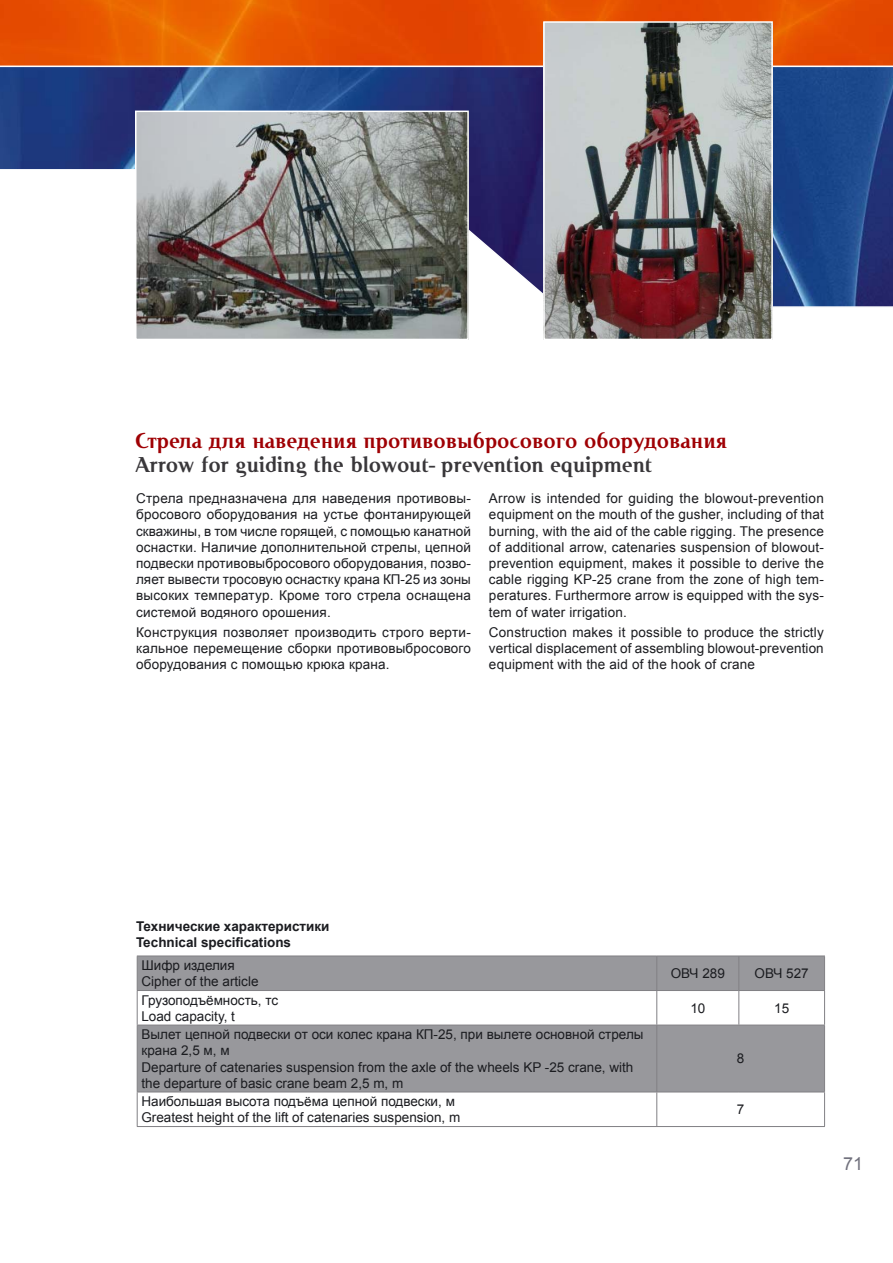
<style>
.page{position:relative;width:893px;height:1263px;background:#fff}
.page>*{position:absolute;margin:0;border:0;box-sizing:border-box;transform-origin:0 0}
.t1{font:700 22.5px "Cutoff Pro";color:#9f0004}
.t2{font:700 22.5px "Cutoff Pro";color:#39373a}
.t3{font:18px "Arial";color:#71717d}
.t4{font:13.5px/16.2px "Arial";color:#1b1c20;text-align:justify}
.t5{font:700 13.5px/16.2px "Arial";color:#1b1c20}
</style>
<div class="page">
<svg style="left:0;top:67px;width:893px;height:240px"></svg>
<svg style="left:0;top:0;width:893px;height:66px;background:#e65302"></svg>
<svg style="left:138px;top:956px;width:686px;height:135px;fill:#98989c"></svg>
<hr style="left:656px;top:956px;width:1px;height:34px;background:#818084">
<hr style="left:738px;top:956px;width:1px;height:34px;background:#818084">
<hr style="left:137px;top:990px;width:602px;height:1px;background:#818084">
<hr style="left:656px;top:991px;width:1px;height:34px;background:#818084">
<hr style="left:739px;top:990px;width:86px;height:1px;background:#818084">
<hr style="left:738px;top:991px;width:1px;height:34px;background:#818084">
<hr style="left:137px;top:1025px;width:602px;height:1px;background:#818084">
<hr style="left:656px;top:1025px;width:1px;height:66px;background:#818084">
<hr style="left:739px;top:1025px;width:86px;height:1px;background:#818084">
<hr style="left:137px;top:1091px;width:602px;height:1px;background:#818084">
<hr style="left:656px;top:1092px;width:1px;height:34px;background:#818084">
<hr style="left:739px;top:1091px;width:86px;height:1px;background:#818084">
<hr style="left:137px;top:955px;width:520px;height:1px;background:#818084">
<hr style="left:137px;top:956px;width:1px;height:34px;background:#818084">
<hr style="left:657px;top:955px;width:168px;height:1px;background:#818084">
<hr style="left:824px;top:956px;width:1px;height:34px;background:#818084">
<hr style="left:137px;top:991px;width:1px;height:34px;background:#818084">
<hr style="left:824px;top:991px;width:1px;height:34px;background:#818084">
<hr style="left:137px;top:1025px;width:1px;height:66px;background:#818084">
<hr style="left:824px;top:1025px;width:1px;height:66px;background:#818084">
<hr style="left:137px;top:1092px;width:1px;height:34px;background:#818084">
<hr style="left:824px;top:1092px;width:1px;height:34px;background:#818084">
<hr style="left:137px;top:1126px;width:688px;height:1px;background:#818084">
<img style="left:138px;top:114px;width:328px;height:223px">
<div style="left:135px;top:111px;width:334px;height:229px;border:2px solid #fff"></div>
<img style="left:546px;top:24px;width:224px;height:313px">
<div style="left:543px;top:21px;width:230px;height:319px;border:2px solid #fff"></div>
<h1 class="t1" style="left:135px;top:432px;width:594px">Стрела для наведения противовыбросового оборудования</h1>
<h1 class="t2" style="left:135px;top:456px;width:519px">Arrow for guiding the blowout-prevention equipment</h1>
<p class="t4" style="left:136px;top:490px;width:336px">Стрела предназначена для наведения противовы&shy;бросового оборудования на устье фонтанирующей скважины, в том числе горящей, с помощью канатной оснастки. Наличие дополнительной стрелы, цепной подвески противовыбросового оборудования, позво&shy;ляет вывести тросовую оснастку крана КП-25 из зоны высоких температур. Кроме того стрела оснащена системой водяного орошения.</p>
<p class="t4" style="left:136px;top:624px;width:336px">Конструкция позволяет производить строго верти&shy;кальное перемещение сборки противовыбросового оборудования с помощью крюка крана.</p>
<p class="t4" style="left:489px;top:490px;width:336px">Arrow is intended for guiding the blowout-prevention equipment on the mouth of the gusher, including of that burning, with the aid of the cable rigging. The presence of additional arrow, catenaries suspension of blowout&shy;prevention equipment, makes it possible to derive the cable rigging KP-25 crane from the zone of high tem&shy;peratures. Furthermore arrow is equipped with the sys&shy;tem of water irrigation.</p>
<p class="t4" style="left:489px;top:624px;width:336px">Construction makes it possible to produce the strictly vertical displacement of assembling blowout-prevention equipment with the aid of the hook of crane</p>
<p class="t5" style="left:136px;top:918px;width:195px">Технические характеристики<br>Technical specifications</p>
<p class="t4" style="left:141px;top:957px;width:119px">Шифр изделия<br>Cipher of the article</p>
<p class="t4" style="left:671px;top:965px;width:56px">ОВЧ 289</p>
<p class="t4" style="left:755px;top:965px;width:56px">ОВЧ 527</p>
<p class="t4" style="left:141px;top:992px;width:138px">Грузоподъёмность, тс<br>Load capacity, t</p>
<p class="t4" style="left:690px;top:1000px;width:17px">10</p>
<p class="t4" style="left:774px;top:1000px;width:17px">15</p>
<p class="t4" style="left:141px;top:1026px;width:504px;text-align:left">Вылет цепной подвески от оси колес крана КП-25, при вылете основной стрелы крана 2,5 м, м<br>Departure of catenaries suspension from the axle of the wheels KP -25 crane, with the departure of basic crane beam 2,5 m, m</p>
<p class="t4" style="left:737px;top:1051px;width:9px">8</p>
<p class="t4" style="left:141px;top:1093px;width:320px">Наибольшая высота подъёма цепной подвески, м<br>Greatest height of the lift of catenaries suspension, m</p>
<p class="t4" style="left:737px;top:1101px;width:9px">7</p>
<h2 class="t3" style="left:843px;top:1153px;width:22px">71</h2>
</div>
